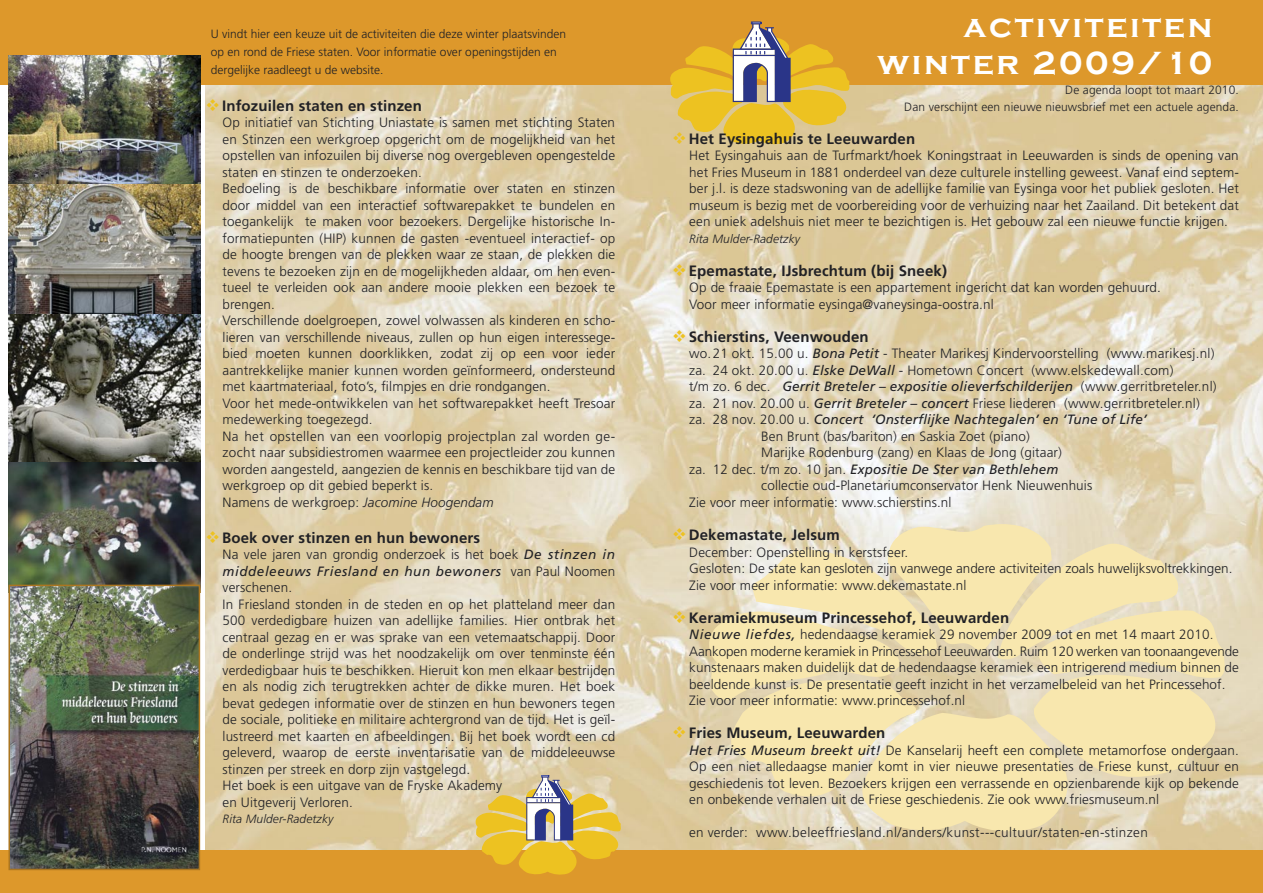
<style>
.page{position:relative;width:1263px;height:893px;background:#fff}
.page>*{position:absolute;margin:0;border:0;box-sizing:border-box;transform-origin:0 0}
.t1{font:700 33px "Copperplate Gothic";letter-spacing:.08em;color:#fff}
.t2{font:700 15px "Frutiger";letter-spacing:.01em;color:#212125}
.t3{font:300 13.5px/16.5px "Frutiger";letter-spacing:.01em;color:#212125;text-align:justify}
.t4{font:italic 13.5px "Frutiger";letter-spacing:.01em;color:#212125}
.t5{font:300 13.5px "Frutiger";letter-spacing:.03em;color:#212125}
.t6{font:300 12px "Frutiger";color:#212125}
.t7{font:italic 300 12px "Frutiger";letter-spacing:.01em;color:#212125}
.s1{color:#edc221}
.s2{font-style:italic}
.s3{font-weight:400;font-style:italic}
.s4{font-weight:300;font-style:normal}
</style>
<div class="page">
<img style="left:205px;top:85px;width:1058px;height:765px">
<img style="left:9px;top:462px;width:191px;height:123px">
<div style="left:0;top:0;width:1263px;height:85px;background:#dd982b"></div>
<svg style="left:709px;top:524px;width:516px;height:307px;background:#efe1b3"></svg>
<div style="left:0;top:850px;width:1263px;height:43px;background:#dd982b"></div>
<svg style="left:670px;top:21px;width:179px;height:123px"></svg>
<svg style="left:476px;top:775px;width:145px;height:100px"></svg>
<img style="left:12px;top:588px;width:185px;height:279px">
<div style="left:9px;top:585px;width:191px;height:285px;border:2px solid #ab7621"></div>
<img style="left:9px;top:55px;width:191px;height:407px">
<p class="t6" style="left:211px;top:27px;width:357px">U vindt hier een keuze uit de activiteiten die deze winter plaatsvinden</p>
<p class="t6" style="left:211px;top:45px;width:347px">op en rond de Friese staten. Voor informatie over openingstijden en</p>
<p class="t6" style="left:211px;top:63px;width:174px">dergelijke raadleegt u de website.</p>
<p class="t2" style="left:206px;top:97px;width:218px"><span class="s1">❖</span>Infozuilen staten en stinzen</p>
<p class="t3" style="left:223px;top:114px;width:394px">Op initiatief van Stichting Uniastate is samen met stichting Staten en Stinzen een werkgroep opgericht om de mogelijkheid van het opstellen van infozuilen bij diverse nog overgebleven opengestelde staten en stinzen te onderzoeken.</p>
<p class="t3" style="left:223px;top:180px;width:394px">Bedoeling is de beschikbare informatie over staten en stinzen door middel van een interactief softwarepakket te bundelen en toegankelijk te maken voor bezoekers. Dergelijke historische In&shy;formatiepunten (HIP) kunnen de gasten -eventueel interactief- op de hoogte brengen van de plekken waar ze staan, de plekken die tevens te bezoeken zijn en de mogelijkheden aldaar, om hen even&shy;tueel te verleiden ook aan andere mooie plekken een bezoek te brengen.</p>
<p class="t3" style="left:223px;top:312px;width:394px">Verschillende doelgroepen, zowel volwassen als kinderen en scho&shy;lieren van verschillende niveaus, zullen op hun eigen interessege&shy;bied moeten kunnen doorklikken, zodat zij op een voor ieder aantrekkelijke manier kunnen worden geïnformeerd, ondersteund met kaartmateriaal, foto’s, filmpjes en drie rondgangen.</p>
<p class="t3" style="left:223px;top:395px;width:394px">Voor het mede-ontwikkelen van het softwarepakket heeft Tresoar medewerking toegezegd.</p>
<p class="t3" style="left:223px;top:428px;width:394px">Na het opstellen van een voorlopig projectplan zal worden ge&shy;zocht naar subsidiestromen waarmee een projectleider zou kunnen worden aangesteld, aangezien de kennis en beschikbare tijd van de werkgroep op dit gebied beperkt is.</p>
<p class="t3" style="left:223px;top:494px;width:273px">Namens de werkgroep: <span class="s2">Jacomine Hoogendam</span></p>
<p class="t2" style="left:206px;top:529px;width:276px"><span class="s1">❖</span>Boek over stinzen en hun bewoners</p>
<p class="t3" style="left:223px;top:546px;width:394px">Na vele jaren van grondig onderzoek is het boek <span class="s3">De stinzen in middeleeuws Friesland en hun bewoners</span> van Paul Noomen verschenen.</p>
<p class="t3" style="left:223px;top:596px;width:394px">In Friesland stonden in de steden en op het platteland meer dan 500 verdedigbare huizen van adellijke families. Hier ontbrak het centraal gezag en er was sprake van een vetemaatschappij. Door de onderlinge strijd was het noodzakelijk om over tenminste één verdedigbaar huis te beschikken. Hieruit kon men elkaar bestrijden en als nodig zich terugtrekken achter de dikke muren. Het boek bevat gedegen informatie over de stinzen en hun bewoners tegen de sociale, politieke en militaire achtergrond van de tijd. Het is geïl&shy;lustreerd met kaarten en afbeeldingen. Bij het boek wordt een cd geleverd, waarop de eerste inventarisatie van de middeleeuwse stinzen per streek en dorp zijn vastgelegd.</p>
<p class="t3" style="left:223px;top:777px;width:281px">Het boek is een uitgave van de Fryske Akademy</p>
<p class="t3" style="left:223px;top:794px;width:132px">en Uitgeverij Verloren.</p>
<p class="t7" style="left:223px;top:812px;width:112px">Rita Mulder-Radetzky</p>
<p class="t1" style="left:964px;top:8px;width:250px">activiteiten</p>
<p class="t1" style="left:877px;top:45px;width:336px">winter 2009/10</p>
<p class="t6" style="left:1065px;top:84px;width:175px">De agenda loopt tot maart 2010.</p>
<p class="t6" style="left:904px;top:100px;width:336px">Dan verschijnt een nieuwe nieuwsbrief met een actuele agenda.</p>
<p class="t2" style="left:672px;top:130px;width:244px"><span class="s1">❖</span>Het Eysingahuis te Leeuwarden</p>
<p class="t3" style="left:689px;top:148px;width:551px">Het Eysingahuis aan de Turfmarkt/hoek Koningstraat in Leeuwarden is sinds de opening van het Fries Museum in 1881 onderdeel van deze culturele instelling geweest. Vanaf eind septem&shy;ber j.l. is deze stadswoning van de adellijke familie van Eysinga voor het publiek gesloten. Het museum is bezig met de voorbereiding voor de verhuizing naar het Zaailand. Dit betekent dat een uniek adelshuis niet meer te bezichtigen is. Het gebouw zal een nieuwe functie krijgen.</p>
<p class="t7" style="left:689px;top:232px;width:112px">Rita Mulder-Radetzky</p>
<p class="t2" style="left:672px;top:262px;width:276px"><span class="s1">❖</span>Epemastate, IJsbrechtum (bij Sneek)</p>
<p class="t3" style="left:689px;top:280px;width:473px">Op de fraaie Epemastate is een appartement ingericht dat kan worden gehuurd.</p>
<p class="t3" style="left:689px;top:296px;width:306px">Voor meer informatie eysinga@vaneysinga-oostra.nl</p>
<p class="t2" style="left:672px;top:328px;width:198px"><span class="s1">❖</span>Schierstins, Veenwouden</p>
<p class="t3" style="left:689px;top:346px;width:527px">wo. 21 okt. 15.00 u. <span class="s3">Bona Petit</span> - Theater Marikesj Kindervoorstelling (www.marikesj.nl)</p>
<p class="t3" style="left:689px;top:362px;width:486px">za. 24 okt. 20.00 u. <span class="s3">Elske DeWall</span> - Hometown Concert (www.elskedewall.com)</p>
<p class="t4" style="left:689px;top:379px;width:529px"><span class="s4">t/m zo. 6 dec.</span> Gerrit Breteler – expositie olieverfschilderijen <span class="s4">(www.gerritbreteler.nl)</span></p>
<p class="t3" style="left:689px;top:395px;width:512px">za. 21 nov. 20.00 u. <span class="s3">Gerrit Breteler – concert</span> Friese liederen (www.gerritbreteler.nl)</p>
<p class="t4" style="left:689px;top:412px;width:459px"><span class="s4">za. 28 nov. 20.00 u.</span> Concert ‘Onsterflijke Nachtegalen’ en ‘Tune of Life’</p>
<p class="t3" style="left:761px;top:428px;width:270px">Ben Brunt (bas/bariton) en Saskia Zoet (piano)</p>
<p class="t3" style="left:761px;top:445px;width:302px">Marijke Rodenburg (zang) en Klaas de Jong (gitaar)</p>
<p class="t4" style="left:689px;top:461px;width:371px"><span class="s4">za. 12 dec. t/m zo. 10 jan.</span> Expositie De Ster van Bethlehem</p>
<p class="t3" style="left:761px;top:478px;width:333px">collectie oud-Planetariumconservator Henk Nieuwenhuis</p>
<p class="t3" style="left:689px;top:494px;width:264px">Zie voor meer informatie: www.schierstins.nl</p>
<p class="t2" style="left:672px;top:526px;width:169px"><span class="s1">❖</span>Dekemastate, Jelsum</p>
<p class="t3" style="left:689px;top:544px;width:220px">December: Openstelling in kerstsfeer.</p>
<p class="t3" style="left:689px;top:560px;width:545px">Gesloten: De state kan gesloten zijn vanwege andere activiteiten zoals huwelijksvoltrekkingen.</p>
<p class="t3" style="left:689px;top:577px;width:279px">Zie voor meer informatie: www.dekemastate.nl</p>
<p class="t2" style="left:672px;top:608px;width:339px"><span class="s1">❖</span>Keramiekmuseum Princessehof, Leeuwarden</p>
<p class="t3" style="left:689px;top:626px;width:526px"><span class="s3">Nieuwe liefdes,</span> hedendaagse keramiek 29 november 2009 tot en met 14 maart 2010.</p>
<p class="t3" style="left:689px;top:643px;width:551px">Aankopen moderne keramiek in Princessehof Leeuwarden. Ruim 120 werken van toonaangevende kunstenaars maken duidelijk dat de hedendaagse keramiek een intrigerend medium binnen de beeldende kunst is. De presentatie geeft inzicht in het verzamelbeleid van het Princessehof.</p>
<p class="t3" style="left:689px;top:692px;width:277px">Zie voor meer informatie: www.princessehof.nl</p>
<p class="t2" style="left:672px;top:724px;width:215px"><span class="s1">❖</span>Fries Museum, Leeuwarden</p>
<p class="t3" style="left:689px;top:742px;width:551px"><span class="s3">Het Fries Museum breekt uit!</span> De Kanselarij heeft een complete metamorfose ondergaan.<br>Op een niet alledaagse manier komt in vier nieuwe presentaties de Friese kunst, cultuur en geschiedenis tot leven. Bezoekers krijgen een verrassende en opzienbarende kijk op bekende en onbekende verhalen uit de Friese geschiedenis. Zie ook www.friesmuseum.nl</p>
<p class="t5" style="left:689px;top:825px;width:460px">en verder: www.beleeffriesland.nl/anders/kunst---cultuur/staten-en-stinzen</p>
</div>
